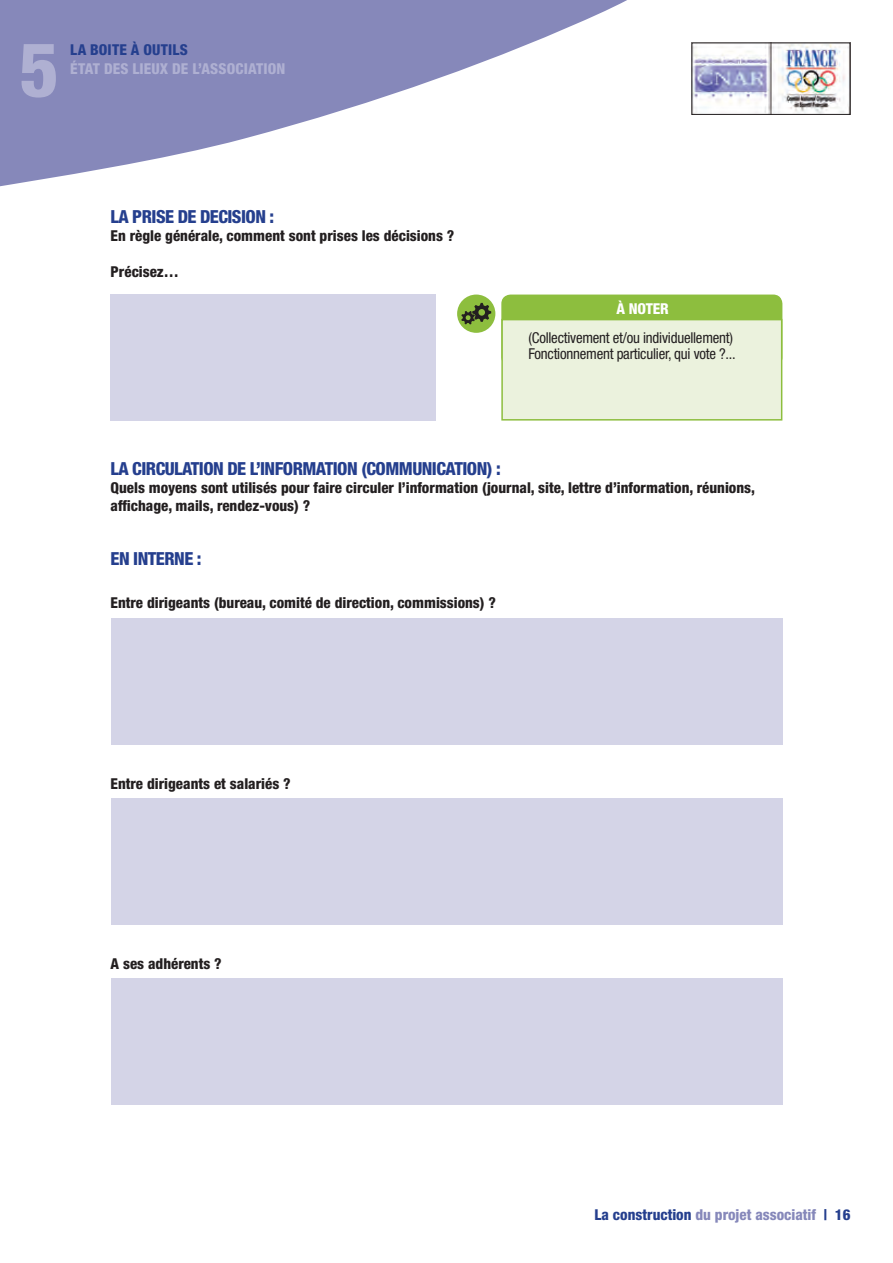
<style>
.page{position:relative;width:893px;height:1263px;background:#fff}
.page>*{position:absolute;margin:0;border:0;box-sizing:border-box;transform-origin:0 0}
.t1{font:800 condensed 75.45px "Helvetica Neue";color:#afb0d2}
.t2{font:800 condensed 18px "Helvetica Neue";letter-spacing:-.03em;color:#253f8e}
.t3{font:800 condensed 15px/18px "Helvetica Neue";color:#231f20}
.t4{font:condensed 15px/16.5px "Helvetica Neue";letter-spacing:-.015em;color:#231f20}
.t5{font:800 condensed 15px "Helvetica Neue";color:#8688ba}
.t6{font:800 condensed 15px "Helvetica Neue";letter-spacing:.01em;color:#afb0d2}
.t7{font:800 condensed 15px "Helvetica Neue";letter-spacing:.01em;color:#253f8e}
.t8{font:800 condensed 15px "Helvetica Neue";letter-spacing:-.01em;color:#fff}
.s1{color:#253f8e}
</style>
<div class="page">
<svg style="left:0;top:0;width:627px;height:187px;fill:#8688ba"></svg>
<img style="left:693px;top:45px;width:155px;height:68px">
<div style="left:691px;top:43px;width:159px;height:72px;border:1px solid #231f20"></div>
<div style="left:111px;top:295px;width:325px;height:126px;background:#d4d4e7"></div>
<div style="left:111px;top:619px;width:671px;height:126px;background:#d4d4e7"></div>
<div style="left:111px;top:799px;width:671px;height:126px;background:#d4d4e7"></div>
<div style="left:111px;top:979px;width:671px;height:126px;background:#d4d4e7"></div>
<div style="left:502px;top:295px;width:280px;height:71px;background:#8dbe3e;border-radius:9px"></div>
<div style="left:501px;top:295px;width:281px;height:72px;border:2px solid #8dbe3e;border-radius:9px"></div>
<div style="left:501px;top:319px;width:281px;height:102px;background:#ebf2dd;border:2px solid #8dbe3e"></div>
<div style="left:457px;top:295px;width:38px;height:38px;background:#8dbe3e;border-radius:50%"></div>
<svg style="left:461px;top:303px;width:30px;height:21px"></svg>
<h1 class="t1" style="left:19px;top:23px;width:41px">5</h1>
<p class="t7" style="left:70px;top:40px;width:111px">La boite à outils</p>
<p class="t6" style="left:70px;top:59px;width:217px">état des lieux de l’association</p>
<p class="t2" style="left:111px;top:205px;width:99px">LAPRISEDE DECI</p>
<p class="t2" style="left:232px;top:205px;width:44px">SION :</p>
<p class="t3" style="left:111px;top:226px;width:345px">En règle générale, comment sont prises les décisions ?</p>
<p class="t3" style="left:111px;top:262px;width:70px">Précisez…</p>
<p class="t8" style="left:617px;top:299px;width:54px">à noter</p>
<p class="t4" style="left:528px;top:329px;width:209px">(Collectivement et/ou individuellement)<br>Fonctionnement particulier, qui vote ?...</p>
<p class="t2" style="left:111px;top:457px;width:31px">LA CIRCU</p>
<p class="t2" style="left:174px;top:457px;width:17px">LATION</p>
<p class="t2" style="left:227px;top:457px;width:43px">DE L’INFORMATION</p>
<p class="t2" style="left:361px;top:457px;width:16px">(COMMUNICATION</p>
<p class="t2" style="left:487px;top:457px;width:15px">) :</p>
<p class="t3" style="left:111px;top:478px;width:646px">Quels moyens sont utilisés pour faire circuler l’information (journal, site, lettre d’information, réunions, affichage, mails, rendez-vous) ?</p>
<p class="t2" style="left:111px;top:547px;width:93px">En Interne :</p>
<p class="t3" style="left:111px;top:594px;width:387px">Entre dirigeants (bureau, comité de direction, commissions) ?</p>
<p class="t3" style="left:111px;top:774px;width:182px">Entre dirigeants et salariés ?</p>
<p class="t3" style="left:111px;top:954px;width:113px">A ses adhérents ?</p>
<p class="t5" style="left:595px;top:1206px;width:257px"><span class="s1">La construction</span> du projet associatif <span class="s1">| 16</span></p>
</div>
